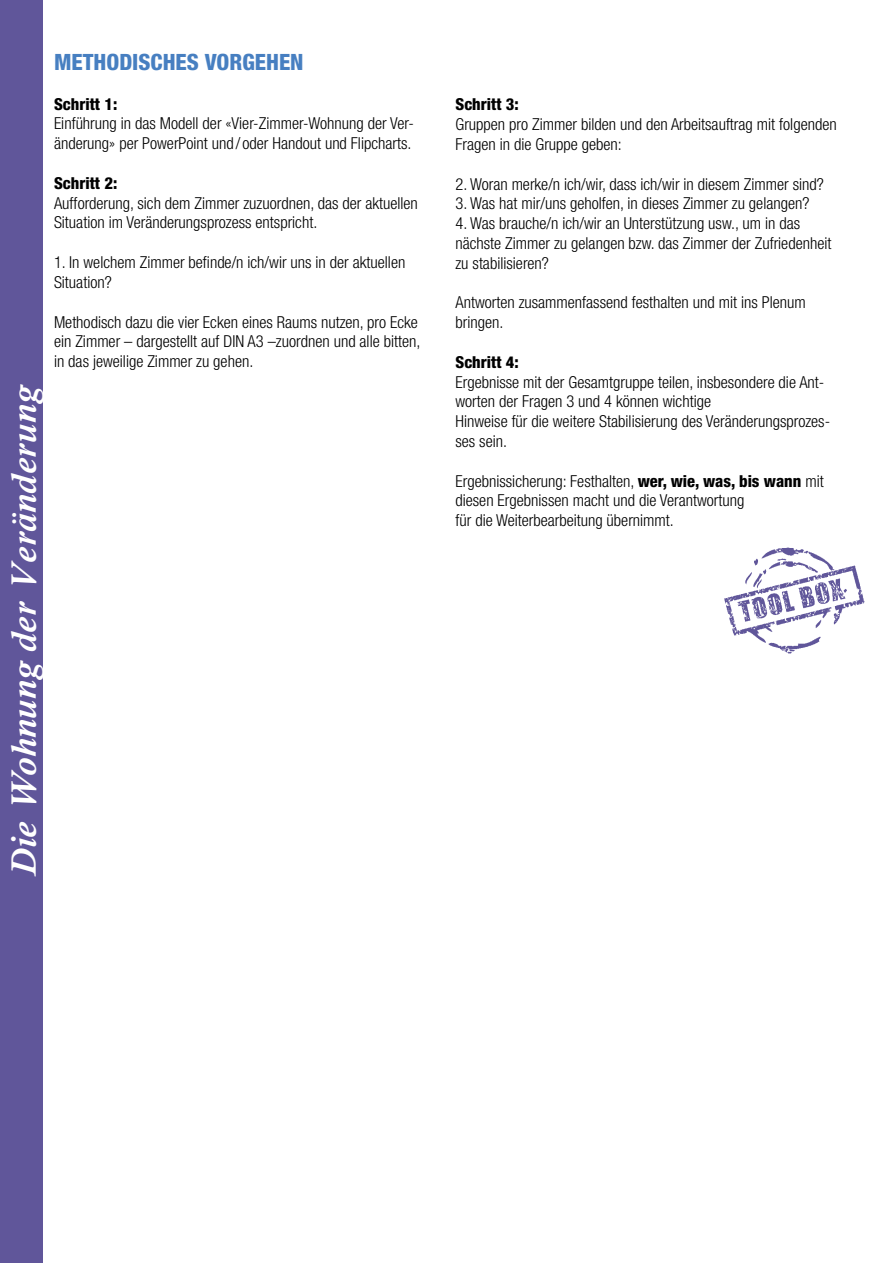
<style>
.page{position:relative;width:893px;height:1263px;background:#fff}
.page>*{position:absolute;margin:0;border:0;box-sizing:border-box;transform-origin:0 0}
.t1{font:italic 600 36px "Times NRMT Pro";color:#fff}
.t2{font:800 condensed 22.5px "Helvetica Neue LT Pro";color:#477fc1}
.t3{font:300 condensed 16.5px/19.8px "Helvetica Neue LT Pro";color:#000}
.t4{font:800 condensed 16.5px "Helvetica Neue LT Pro";color:#000}
.s1{font-weight:800}
</style>
<div class="page">
<img style="left:724px;top:547px;width:141px;height:107px">
<div style="left:0;top:0;width:43px;height:1263px;background:#60569a"></div>
<h1 class="t1" style="left:3px;top:878px;width:495px;rotate:-90deg">Die Wohnung der Veränderung</h1>
<h2 class="t2" style="left:54px;top:48px;width:251px">METHODISCHES VORGEHEN</h2>
<p class="t4" style="left:54px;top:94px;width:65px">Schritt 1:</p>
<p class="t3" style="left:54px;top:114px;width:361px">Einführung in das Modell der «Vier-Zimmer-Wohnung der Ver&shy;änderung» per PowerPoint und / oder Handout und Flipcharts.</p>
<p class="t4" style="left:54px;top:173px;width:65px">Schritt 2:</p>
<p class="t3" style="left:54px;top:193px;width:365px">Aufforderung, sich dem Zimmer zuzuordnen, das der aktuellen<br>Situation im Veränderungsprozess entspricht.</p>
<p class="t3" style="left:54px;top:252px;width:353px">1. In welchem Zimmer befinde/n ich/wir uns in der aktuellen<br>Situation?</p>
<p class="t3" style="left:54px;top:312px;width:368px">Methodisch dazu die vier Ecken eines Raums nutzen, pro Ecke ein Zimmer – dargestellt auf DIN A3 –zuordnen und alle bitten, in das jeweilige Zimmer zu gehen.</p>
<p class="t4" style="left:455px;top:94px;width:65px">Schritt 3:</p>
<p class="t3" style="left:455px;top:114px;width:383px">Gruppen pro Zimmer bilden und den Arbeitsauftrag mit folgenden<br>Fragen in die Gruppe geben:</p>
<p class="t3" style="left:455px;top:174px;width:370px">2. Woran merke/n ich/wir, dass ich/wir in diesem Zimmer sind?</p>
<p class="t3" style="left:455px;top:194px;width:355px">3. Was hat mir/uns geholfen, in dieses Zimmer zu gelangen?</p>
<p class="t3" style="left:455px;top:213px;width:377px">4. Was brauche/n ich/wir an Unterstützung usw., um in das nächste Zimmer zu gelangen bzw. das Zimmer der Zufriedenheit zu stabilisieren?</p>
<p class="t3" style="left:455px;top:293px;width:352px">Antworten zusammenfassend festhalten und mit ins Plenum bringen.</p>
<p class="t4" style="left:455px;top:352px;width:65px">Schritt 4:</p>
<p class="t3" style="left:455px;top:372px;width:376px">Ergebnisse mit der Gesamtgruppe teilen, insbesondere die Ant&shy;worten der Fragen 3 und 4 können wichtige<br>Hinweise für die weitere Stabilisierung des Veränderungsprozes&shy;ses sein.</p>
<p class="t3" style="left:455px;top:471px;width:370px">Ergebnissicherung: Festhalten, <span class="s1">wer, wie, was, bis wann</span> mit diesen Ergebnissen macht und die Verantwortung<br>für die Weiterbearbeitung übernimmt.</p>
</div>
